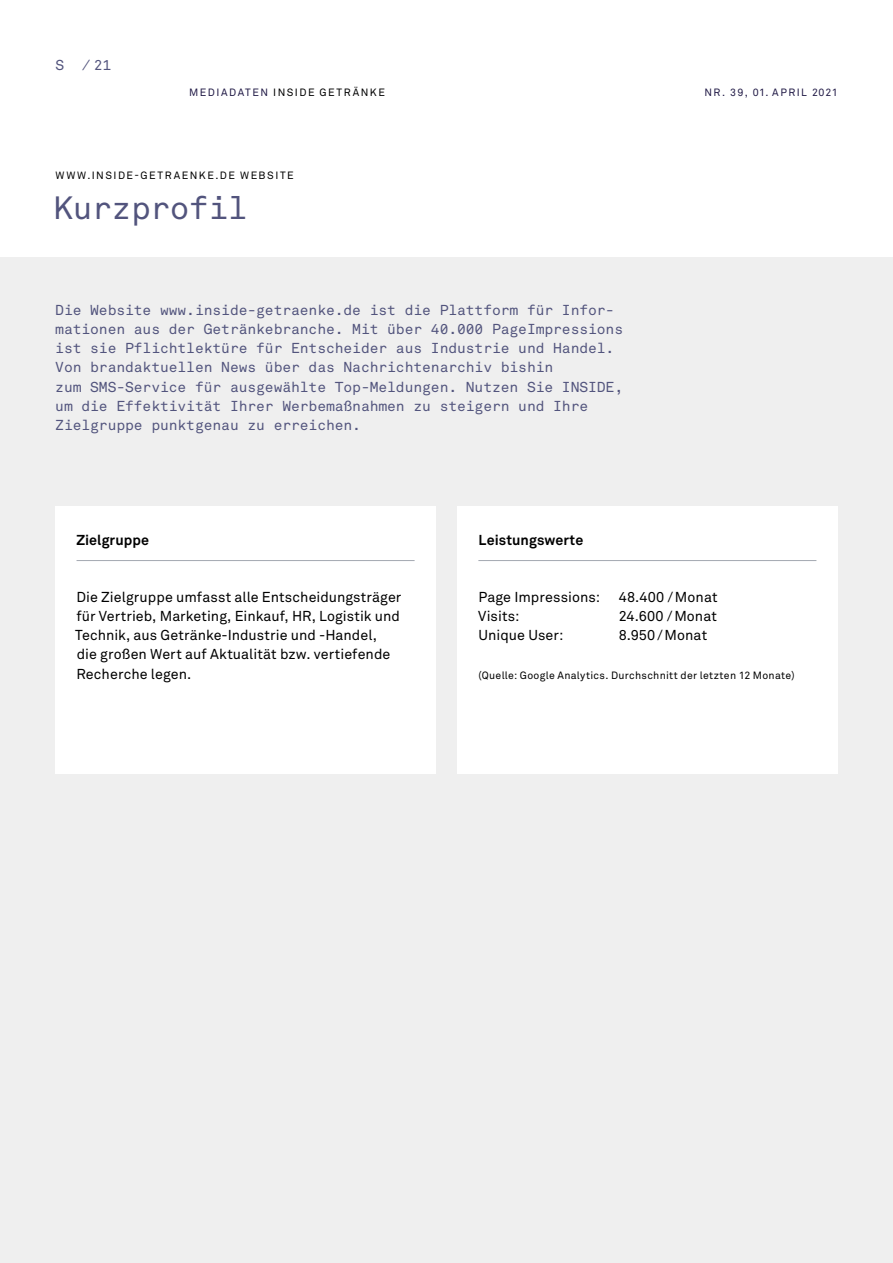
<style>
.page{position:relative;width:893px;height:1263px;background:#fff}
.page>*{position:absolute;margin:0;border:0;box-sizing:border-box;transform-origin:0 0}
.t1{font:31.8px "Akkurat Mono Pro";letter-spacing:-.01em;color:#52547d}
.t2{font:14.25px/19px "Akkurat Mono Pro";letter-spacing:-.005em;color:#52547d}
.t3{font:14.25px/19px "Akkurat Pro";letter-spacing:.005em;color:#000}
.t4{font:700 14.25px "Akkurat Pro";letter-spacing:.005em;color:#000}
.t5{font:10.5px "Akkurat Pro";letter-spacing:.03em;color:#000}
.t6{font:10.5px "Akkurat Pro";letter-spacing:.14em;color:#000}
.t7{font:10.5px "Akkurat Pro";letter-spacing:.13em;color:#211a46}
.s1{color:#211a46}
</style>
<div class="page">
<div style="left:0;top:258px;width:893px;height:1005px;background:#efefef"></div>
<div style="left:55px;top:506px;width:381px;height:268px;background:#fff"></div>
<div style="left:457px;top:506px;width:381px;height:268px;background:#fff"></div>
<hr style="left:77px;top:560px;width:338px;height:1px;background:#a3a8b1">
<hr style="left:478px;top:560px;width:338px;height:1px;background:#a3a8b1">
<p class="t2" style="left:56px;top:56px;width:57px">S / 21</p>
<p class="t6" style="left:189px;top:86px;width:197px"><span class="s1">MEDIADATEN</span> INSIDE GETRÄNKE</p>
<p class="t7" style="left:704px;top:86px;width:135px">NR. 39, 01. APRIL 2021</p>
<p class="t6" style="left:55px;top:169px;width:240px">WWW.INSIDE-GETRAENKE.DE WEBSITE</p>
<h1 class="t1" style="left:53px;top:189px;width:196px">Kurzprofil</h1>
<p class="t2" style="left:55px;top:301px;width:569px">Die Website www.inside-getraenke.de ist die Plattform für Infor&shy;mationen aus der Getränkebranche. Mit über 40.000 PageImpressions ist sie Pflichtlektüre für Entscheider aus Industrie und Handel.<br>Von brandaktuellen News über das Nachrichtenarchiv bishin<br>zum SMS-Service für ausgewählte Top-Meldungen. Nutzen Sie INSIDE, um die Effektivität Ihrer Werbemaßnahmen zu steigern und Ihre Zielgruppe punktgenau zu erreichen.</p>
<p class="t4" style="left:76px;top:531px;width:74px">Zielgruppe</p>
<p class="t3" style="left:75px;top:587px;width:328px">Die Zielgruppe umfasst alle Entscheidungsträger für Vertrieb, Marketing, Einkauf, HR, Logistik und Technik, aus Getränke-Industrie und -Handel,<br>die großen Wert auf Aktualität bzw. vertiefende Recherche legen.</p>
<p class="t4" style="left:479px;top:531px;width:106px">Leistungswerte</p>
<p class="t3" style="left:478px;top:587px;width:123px">Page Impressions:</p>
<p class="t3" style="left:619px;top:587px;width:100px">48.400 /Monat</p>
<p class="t3" style="left:478px;top:607px;width:43px">Visits:</p>
<p class="t3" style="left:619px;top:607px;width:100px">24.600 /Monat</p>
<p class="t3" style="left:478px;top:626px;width:86px">Unique User:</p>
<p class="t3" style="left:619px;top:626px;width:90px">8.950/Monat</p>
<p class="t5" style="left:479px;top:669px;width:317px">(Quelle: Google Analytics. Durchschnitt der letzten 12 Monate)</p>
</div>
